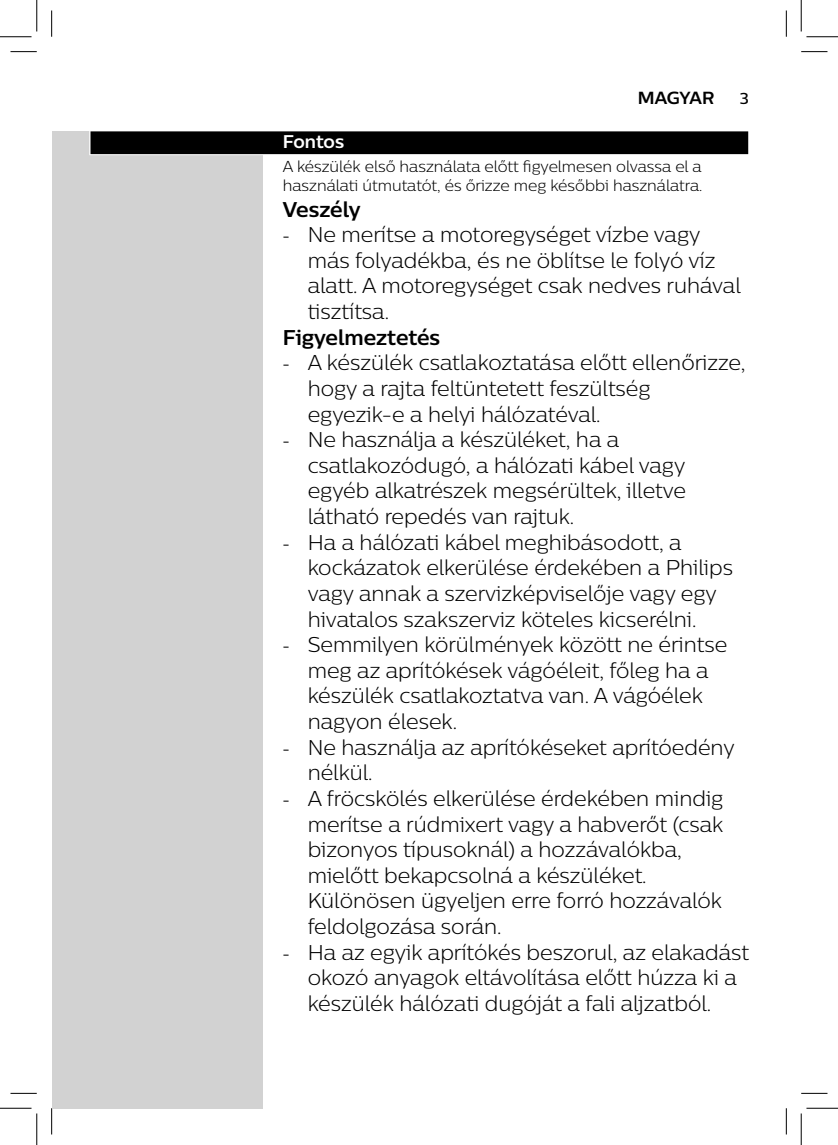
<style>
.page{position:relative;width:838px;height:1145px;background:#fff}
.page>*{position:absolute;margin:0;border:0;box-sizing:border-box;transform-origin:0 0}
.t1{font:300 21.35px/25.6px "Centrale Sans";color:#000}
.body{font:700 21.35px "Centrale Sans";color:#000}
.chapter-title-paragr{font:700 18.38px "Centrale Sans";letter-spacing:-.005em;color:#fff}
.t2{font:700 17.5px "Centrale Sans";letter-spacing:-.015em;color:#000}
.body-2{font:300 15.75px/18.9px "Centrale Sans";color:#000}
.t3{font:500 15.75px "Centrale Sans";color:#000}
.s1{font-family:"Gill Sans Alt One WGL Light";font-weight:400}
</style>
<div class="page">
<div style="left:52px;top:131px;width:210px;height:977px;background:#d2d2d2"></div>
<svg style="left:89px;top:131px;width:660px;height:24px"></svg>
<div style="left:90px;top:131px;width:658px;height:23px;background:#000"></div>
<svg style="left:10px;top:51px;width:27px;height:1px"></svg>
<svg style="left:801px;top:51px;width:26px;height:1px"></svg>
<svg style="left:10px;top:1093px;width:27px;height:1px"></svg>
<svg style="left:801px;top:1093px;width:26px;height:1px"></svg>
<svg style="left:51px;top:10px;width:1px;height:27px"></svg>
<svg style="left:51px;top:1108px;width:1px;height:26px"></svg>
<svg style="left:786px;top:10px;width:1px;height:27px"></svg>
<svg style="left:786px;top:1108px;width:1px;height:26px"></svg>
<hr style="left:0;top:36px;width:32px;height:1px;background:#000">
<hr style="left:806px;top:36px;width:31px;height:1px;background:#000">
<hr style="left:0;top:1108px;width:32px;height:1px;background:#000">
<hr style="left:806px;top:1108px;width:31px;height:1px;background:#000">
<hr style="left:36px;top:0;width:1px;height:31px;background:#000">
<hr style="left:36px;top:1113px;width:1px;height:32px;background:#000">
<hr style="left:800px;top:0;width:1px;height:31px;background:#000">
<hr style="left:800px;top:1113px;width:1px;height:32px;background:#000">
<p class="t2" style="left:638px;top:87px;width:78px">MAGYAR</p>
<p class="t3" style="left:739px;top:89px;width:11px">3</p>
<p class="chapter-title-paragr" style="left:283px;top:130px;width:63px">Fontos</p>
<p class="body-2" style="left:283px;top:157px;width:421px">A készülék első használata előtt figyelmesen olvassa el a használati útmutatót, és őrizze meg későbbi használatra.</p>
<p class="body" style="left:283px;top:195px;width:79px">Veszély</p>
<p class="t1" style="left:307px;top:222px;width:434px;text-indent:-25px"><span class="s1">-</span> Ne merítse a motoregységet vízbe vagy más folyadékba, és ne öblítse le folyó víz alatt. A motoregységet csak nedves ruhával tisztítsa.</p>
<p class="body" style="left:283px;top:323px;width:159px">Figyelmeztetés</p>
<p class="t1" style="left:307px;top:350px;width:439px;text-indent:-25px"><span class="s1">-</span> A készülék csatlakoztatása előtt ellenőrizze, hogy a rajta feltüntetett feszültség egyezik-e a helyi hálózatéval.</p>
<p class="t1" style="left:307px;top:426px;width:380px;text-indent:-25px"><span class="s1">-</span> Ne használja a készüléket, ha a csatlakozódugó, a hálózati kábel vagy egyéb alkatrészek megsérültek, illetve látható repedés van rajtuk.</p>
<p class="t1" style="left:307px;top:529px;width:427px;text-indent:-25px"><span class="s1">-</span> Ha a hálózati kábel meghibásodott, a kockázatok elkerülése érdekében a Philips vagy annak a szervizképviselője vagy egy hivatalos szakszerviz köteles kicserélni.</p>
<p class="t1" style="left:307px;top:631px;width:421px;text-indent:-25px"><span class="s1">-</span> Semmilyen körülmények között ne érintse meg az aprítókések vágóéleit, főleg ha a készülék csatlakoztatva van. A vágóélek nagyon élesek.</p>
<p class="t1" style="left:307px;top:734px;width:428px;text-indent:-25px"><span class="s1">-</span> Ne használja az aprítókéseket aprítóedény nélkül.</p>
<p class="t1" style="left:307px;top:785px;width:417px;text-indent:-25px"><span class="s1">-</span> A fröcskölés elkerülése érdekében mindig merítse a rúdmixert vagy a habverőt (csak bizonyos típusoknál) a hozzávalókba, mielőtt bekapcsolná a készüléket.<br>Különösen ügyeljen erre forró hozzávalók feldolgozása során.</p>
<p class="t1" style="left:307px;top:939px;width:443px;text-indent:-25px"><span class="s1">-</span> Ha az egyik aprítókés beszorul, az elakadást okozó anyagok eltávolítása előtt húzza ki a készülék hálózati dugóját a fali aljzatból.</p>
</div>
